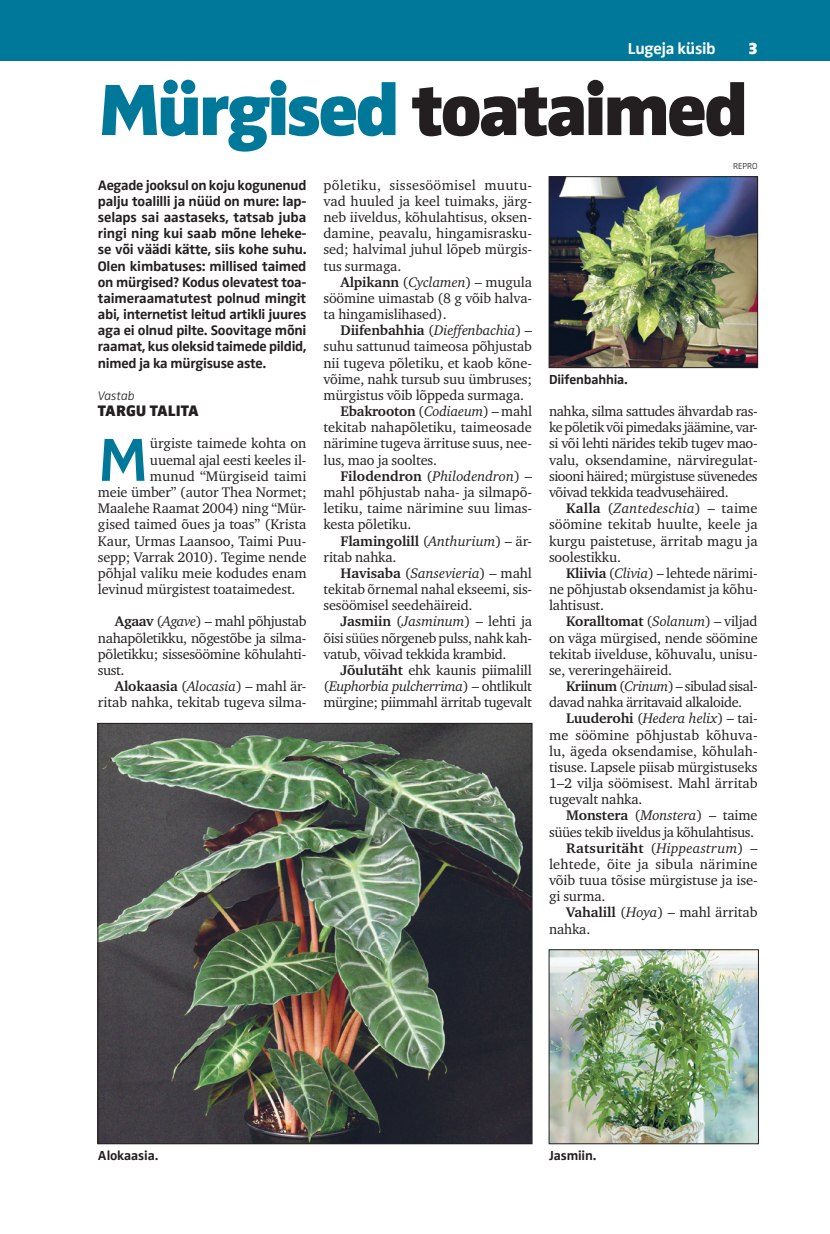
<style>
.page{position:relative;width:830px;height:1234px;background:#fff}
.page>*{position:absolute;margin:0;border:0;box-sizing:border-box;transform-origin:0 0}
.t1{font:900 75px "Zwo Pro";letter-spacing:-.04em;color:#231f20}
.t2{font:700 62.7px "Zwo Pro";color:#007899}
.t3{font:700 16.5px "Zwo Pro";letter-spacing:-.025em;color:#fff}
.t4{font:900 16.5px "Zwo Pro";color:#fff}
.t5{font:900 15.75px "Zwo Pro";color:#231f20}
.t6{font:14.25px/16.2px "Charter ITC";letter-spacing:-.01em;color:#231f20;text-align:justify}
.t7{font:700 14.25px/16.2px "Zwo Pro";letter-spacing:-.02em;color:#231f20;text-align:justify}
.t8{font:14.25px/16.2px "Charter ITC";letter-spacing:-.03em;color:#231f20}
.t9{font:700 14.25px "Charter ITC";letter-spacing:-.005em;color:#231f20}
.t10{font:italic 14.25px "Charter ITC";letter-spacing:-.01em;color:#231f20}
.t11{font:italic 14.25px "Charter ITC";letter-spacing:-.03em;color:#231f20}
.t12{font:14.25px "Charter ITC";letter-spacing:.01em;color:#231f20}
.t13{font:700 13.5px "Zwo Pro";letter-spacing:-.01em;color:#231f20}
.t14{font:italic 300 12.75px "Zwo Pro";letter-spacing:-.01em;color:#231f20}
.t15{font:300 9px "Zwo Pro";color:#231f20}
.s1{color:#007899}
.s2{font-weight:700}
.s3{font-style:italic}
.s4{font-weight:700;font-style:normal}
.s5{font-style:normal}
.s6{font-weight:400}
.s7{font-weight:400;font-style:italic}
</style>
<div class="page">
<div style="left:0;top:0;width:829px;height:60px;background:#007899"></div>
<img style="left:100px;top:725px;width:430px;height:416px">
<img style="left:550px;top:178px;width:205px;height:188px">
<div style="left:548px;top:176px;width:209px;height:192px;border:1px solid #231f20"></div>
<img style="left:550px;top:951px;width:206px;height:190px">
<p class="t3" style="left:627px;top:39px;width:89px">Lugeja küsib</p>
<p class="t4" style="left:748px;top:39px;width:11px">3</p>
<h1 class="t1" style="left:98px;top:65px;width:652px"><span class="s1">Mürgised</span> toataimed</h1>
<p class="t7" style="left:98px;top:177px;width:210px">Aegade jooksul on koju kogunenud palju toalilli ja nüüd on mure: lap&shy;selaps sai aastaseks, tatsab juba ringi ning kui saab mõne leheke&shy;se või väädi kätte, siis kohe suhu.<br>Olen kimbatuses: millised taimed on mürgised? Kodus olevatest toa&shy;taimeraamatutest polnud mingit abi, internetist leitud artikli juures aga ei olnud pilte. Soovitage mõni raamat, kus oleksid taimede pildid, nimed ja ka mürgisuse aste.</p>
<p class="t14" style="left:98px;top:388px;width:38px">Vastab</p>
<p class="t5" style="left:98px;top:401px;width:102px">TARGU TALITA</p>
<h2 class="t2" style="left:98px;top:423px;width:52px">M</h2>
<p class="t6" style="left:150px;top:435px;width:158px">ürgiste taimede kohta on</p>
<p class="t6" style="left:150px;top:451px;width:158px">uuemal ajal eesti keeles il-</p>
<p class="t6" style="left:150px;top:467px;width:158px">munud “Mürgiseid taimi</p>
<p class="t6" style="left:98px;top:484px;width:210px">meie ümber” (autor Thea Normet;</p>
<p class="t6" style="left:98px;top:500px;width:210px">Maalehe Raamat 2004) ning “Mür-</p>
<p class="t6" style="left:98px;top:516px;width:210px">gised taimed õues ja toas” (Krista</p>
<p class="t6" style="left:98px;top:532px;width:210px">Kaur, Urmas Laansoo, Taimi Puu-</p>
<p class="t6" style="left:98px;top:548px;width:210px">sepp; Varrak 2010). Tegime nende</p>
<p class="t6" style="left:98px;top:564px;width:210px">põhjal valiku meie kodudes enam</p>
<p class="t6" style="left:98px;top:581px;width:199px">levinud mürgistest toataimedest.</p>
<p class="t6" style="left:98px;top:613px;width:210px;text-indent:17px"><span class="s2">Agaav</span> (<span class="s3">Agave</span>) – mahl põhjustab nahapõletikku, nõgestõbe ja silma&shy;põletikku; sissesöömine kõhulahti&shy;sust.</p>
<p class="t6" style="left:98px;top:678px;width:210px;text-align:right"><span class="s2">Alokaasia</span> (<span class="s3">Alocasia</span>) – mahl är&shy;ritab nahka, tekitab tugeva silma-</p>
<p class="t6" style="left:323px;top:177px;width:210px">põletiku, sissesöömisel muutu&shy;vad huuled ja keel tuimaks, järg&shy;neb iiveldus, kõhulahtisus, oksen&shy;damine, peavalu, hingamisrasku&shy;sed; halvimal juhul lõpeb mürgis&shy;tus surmaga.</p>
<p class="t6" style="left:323px;top:274px;width:210px;text-indent:17px"><span class="s2">Alpikann</span> (<span class="s3">Cyclamen</span>) – mugula söömine uimastab (8 g võib halva&shy;ta hingamislihased).</p>
<p class="t10" style="left:340px;top:321px;width:193px"><span class="s4">Diifenbahhia</span> <span class="s5">(</span>Dieffenbachia<span class="s5">) –</span></p>
<p class="t6" style="left:323px;top:338px;width:210px">suhu sattunud taimeosa põhjustab</p>
<p class="t6" style="left:323px;top:354px;width:210px">nii tugeva põletiku, et kaob kõne-</p>
<p class="t6" style="left:323px;top:371px;width:210px">võime, nahk tursub suu ümbruses;</p>
<p class="t6" style="left:323px;top:387px;width:202px">mürgistus võib lõppeda surmaga.</p>
<p class="t9" style="left:340px;top:402px;width:193px">Ebakrooton <span class="s6">(</span><span class="s7">Codiaeum</span><span class="s6">) – mahl</span></p>
<p class="t6" style="left:323px;top:419px;width:210px">tekitab nahapõletiku, taimeosade</p>
<p class="t6" style="left:323px;top:435px;width:210px">närimine tugeva ärrituse suus, nee-</p>
<p class="t6" style="left:323px;top:451px;width:115px">lus, mao ja sooltes.</p>
<p class="t10" style="left:340px;top:467px;width:193px"><span class="s4">Filodendron</span> <span class="s5">(</span>Philodendron<span class="s5">) –</span></p>
<p class="t6" style="left:323px;top:484px;width:210px">mahl põhjustab naha- ja silmapõ-</p>
<p class="t6" style="left:323px;top:500px;width:210px">letiku, taime närimine suu limas-</p>
<p class="t6" style="left:323px;top:516px;width:89px">kesta põletiku.</p>
<p class="t9" style="left:340px;top:531px;width:193px">Flamingolill <span class="s6">(</span><span class="s7">Anthurium</span><span class="s6">) – är-</span></p>
<p class="t6" style="left:323px;top:548px;width:75px">ritab nahka.</p>
<p class="t10" style="left:340px;top:564px;width:193px"><span class="s4">Havisaba</span> <span class="s5">(</span>Sansevieria<span class="s5">) – mahl</span></p>
<p class="t6" style="left:323px;top:581px;width:210px">tekitab õrnemal nahal ekseemi, sis-</p>
<p class="t6" style="left:323px;top:597px;width:151px">sesöömisel seedehäireid.</p>
<p class="t6" style="left:340px;top:613px;width:193px"><span class="s2">Jasmiin</span> (<span class="s3">Jasminum</span>) – lehti ja</p>
<p class="t6" style="left:323px;top:629px;width:210px">õisi süües nõrgeneb pulss, nahk kah-</p>
<p class="t6" style="left:323px;top:645px;width:184px">vatub, võivad tekkida krambid.</p>
<p class="t6" style="left:340px;top:661px;width:193px"><span class="s2">Jõulutäht</span> ehk kaunis piimalill</p>
<p class="t11" style="left:323px;top:677px;width:210px"><span class="s5">(</span>Euphorbia pulcherrima<span class="s5">) – ohtlikult</span></p>
<p class="t8" style="left:323px;top:694px;width:210px">mürgine; piimmahl ärritab tugevalt</p>
<p class="t13" style="left:549px;top:371px;width:80px">Diifenbahhia.</p>
<p class="t15" style="left:732px;top:161px;width:26px">REPRO</p>
<p class="t6" style="left:549px;top:403px;width:210px">nahka, silma sattudes ähvardab ras&shy;ke põletik või pimedaks jäämine, var&shy;si või lehti närides tekib tugev mao&shy;valu, oksendamine, närviregulat&shy;siooni häired; mürgistuse süvenedes võivad tekkida teadvusehäired.</p>
<p class="t6" style="left:549px;top:500px;width:210px;text-indent:17px"><span class="s2">Kalla</span> (<span class="s3">Zantedeschia</span>) – taime söömine tekitab huulte, keele ja kurgu paistetuse, ärritab magu ja soolestikku.</p>
<p class="t6" style="left:549px;top:564px;width:210px;text-indent:17px"><span class="s2">Kliivia</span> (<span class="s3">Clivia</span>) – lehtede närimi&shy;ne põhjustab oksendamist ja kõhu&shy;lahtisust.</p>
<p class="t6" style="left:549px;top:613px;width:210px;text-indent:17px"><span class="s2">Koralltomat</span> (<span class="s3">Solanum</span>) – viljad on väga mürgised, nende söömine tekitab iivelduse, kõhuvalu, unisu&shy;se, vereringehäireid.</p>
<p class="t8" style="left:549px;top:678px;width:210px;text-indent:17px"><span class="s2">Kriinum</span> (<span class="s3">Crinum</span>) – sibulad sisal&shy;davad nahka ärritavaid alkaloide.</p>
<p class="t6" style="left:549px;top:710px;width:210px;text-indent:17px"><span class="s2">Luuderohi</span> (<span class="s3">Hedera helix</span>) – tai&shy;me söömine põhjustab kõhuva&shy;lu, ägeda oksendamise, kõhulah&shy;tisuse. Lapsele piisab mürgistuseks 1–2 vilja söömisest. Mahl ärritab tugevalt nahka.</p>
<p class="t9" style="left:566px;top:806px;width:193px">Monstera <span class="s6">(</span><span class="s7">Monstera</span><span class="s6">) – taime</span></p>
<p class="t8" style="left:549px;top:823px;width:206px">süües tekib iiveldus ja kõhulahtisus.</p>
<p class="t9" style="left:566px;top:838px;width:193px">Ratsuritäht <span class="s6">(</span><span class="s7">Hippeastrum</span><span class="s6">) –</span></p>
<p class="t12" style="left:549px;top:854px;width:210px">lehtede, õite ja sibula närimine</p>
<p class="t6" style="left:549px;top:871px;width:210px">võib tuua tõsise mürgistuse ja ise-</p>
<p class="t6" style="left:549px;top:888px;width:58px">gi surma.</p>
<p class="t6" style="left:566px;top:904px;width:193px"><span class="s2">Vahalill</span> (<span class="s3">Hoya</span>) – mahl ärritab</p>
<p class="t6" style="left:549px;top:920px;width:43px">nahka.</p>
<p class="t13" style="left:98px;top:1147px;width:62px">Alokaasia.</p>
<p class="t13" style="left:549px;top:1147px;width:49px">Jasmiin.</p>
</div>
